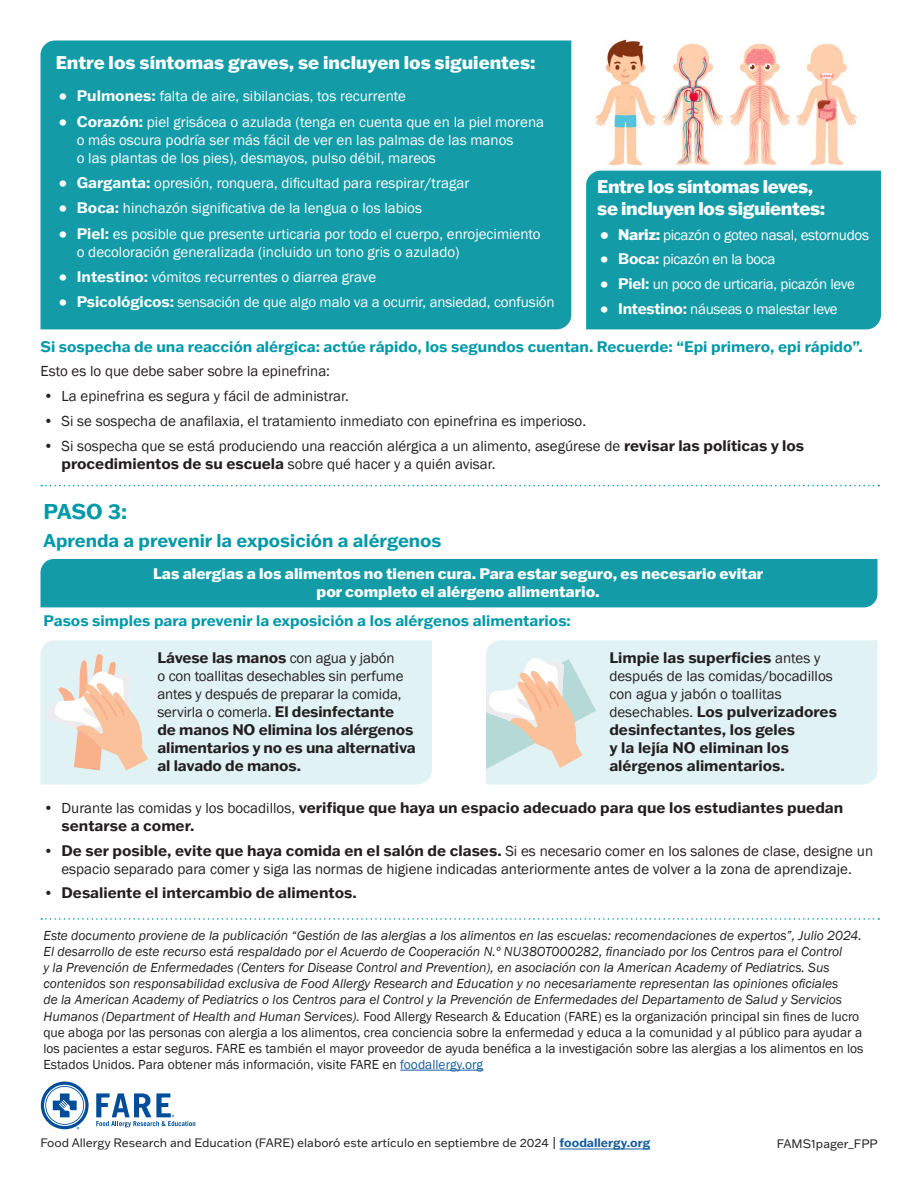
<style>
.page{position:relative;width:918px;height:1188px;background:#fff}
.page>*{position:absolute;margin:0;border:0;box-sizing:border-box;transform-origin:0 0}
.t1{font:700 21px "Franklin Gothic ATF";color:#0099a8}
.t2{font:800 18px "Franklin Gothic ATF";color:#fff}
.t3{font:800 18px/21.6px "Franklin Gothic ATF";letter-spacing:-.02em;color:#fff}
.t4{font:700 18px "Franklin Gothic ATF";color:#0099a8}
.t5{font:15px/18px "Franklin Gothic";color:#fff}
.t6{font:700 15px/18px "Franklin Gothic ATF";color:#231f20}
.t7{font:15px/18px "Franklin Gothic";color:#231f20}
.t8{font:700 15px "Franklin Gothic ATF";color:#0099a8}
.t9{font:15px "Franklin Gothic";letter-spacing:-.02em;color:#fff}
.t10{font:800 15px/18px "Franklin Gothic ATF";color:#fff;text-align:center}
.t11{font:italic 13.5px/16.2px "Franklin Gothic";color:#231f20}
.t12{font:12px "Franklin Gothic ATF";color:#231f20}
.s1{font-family:"Franklin Gothic ATF";font-weight:700}
.s2{font-family:"Franklin Gothic ATF";font-weight:800}
.s3{font-family:"Franklin Gothic";font-weight:400}
.s4{font-style:normal}
.s5{font-style:normal;color:#175d9e}
.s6{font-weight:700;color:#175d9e}
</style>
<div class="page">
<div style="left:40px;top:40px;width:531px;height:289px;background:#139ca7"></div>
<hr style="left:560px;top:1149px;width:90px;height:1px;background:#175d9e">
<hr style="left:400px;top:1070px;width:83px;height:1px;background:#175d9e">
<div style="left:586px;top:171px;width:295px;height:158px;background:#139ca7"></div>
<div style="left:40px;top:640px;width:392px;height:144px;background:#e0f2f4"></div>
<svg style="left:43px;top:654px;width:105px;height:116px"></svg>
<div style="left:486px;top:640px;width:391px;height:144px;background:#e0f2f4"></div>
<svg style="left:486px;top:658px;width:110px;height:124px"></svg>
<svg style="left:41px;top:485px;width:838px;height:1px"></svg>
<svg style="left:41px;top:918px;width:838px;height:2px"></svg>
<img style="left:595px;top:39px;width:262px;height:127px">
<svg style="left:41px;top:1082px;width:48px;height:47px"></svg>
<svg style="left:96px;top:1093px;width:99px;height:34px"></svg>
<div style="left:40px;top:559px;width:838px;height:48px;background:#139ca7"></div>
<p class="t2" style="left:56px;top:51px;width:481px">Entre los síntomas graves, se incluyen los siguientes:</p>
<p class="t5" style="left:59px;top:88px;width:349px"><span class="s1">• Pulmones:</span> falta de aire, sibilancias, tos recurrente</p>
<p class="t5" style="left:77px;top:113px;width:469px;text-indent:-18px"><span class="s1">• Corazón:</span> piel grisácea o azulada (tenga en cuenta que en la piel morena o más oscura podría ser más fácil de ver en las palmas de las manos<br>o las plantas de los pies), desmayos, pulso débil, mareos</p>
<p class="t5" style="left:59px;top:174px;width:412px"><span class="s1">• Garganta:</span> opresión, ronquera, dificultad para respirar/tragar</p>
<p class="t5" style="left:59px;top:200px;width:365px"><span class="s1">• Boca:</span> hinchazón significativa de la lengua o los labios</p>
<p class="t5" style="left:77px;top:225px;width:466px;text-indent:-18px"><span class="s1">• Piel:</span> es posible que presente urticaria por todo el cuerpo, enrojecimiento o decoloración generalizada (incluido un tono gris o azulado)</p>
<p class="t5" style="left:59px;top:268px;width:319px"><span class="s1">• Intestino:</span> vómitos recurrentes o diarrea grave</p>
<p class="t5" style="left:59px;top:294px;width:498px"><span class="s1">• Psicológicos:</span> sensación de que algo malo va a ocurrir, ansiedad, confusión</p>
<p class="t3" style="left:597px;top:175px;width:230px">Entre los síntomas leves, se incluyen los siguientes:</p>
<p class="t9" style="left:600px;top:225px;width:270px"><span class="s2">• Nariz:</span> picazón o goteo nasal, estornudos</p>
<p class="t9" style="left:600px;top:250px;width:177px"><span class="s1">• Boca:</span> picazón en la boca</p>
<p class="t9" style="left:600px;top:275px;width:256px"><span class="s1">• Piel:</span> un poco de urticaria, picazón leve</p>
<p class="t9" style="left:600px;top:300px;width:239px"><span class="s1">• Intestino:</span> náuseas o malestar leve</p>
<p class="t8" style="left:40px;top:336px;width:824px">Si sospecha de una reacción alérgica: actúe rápido, los segundos cuentan. Recuerde: “Epi primero, epi rápido”.</p>
<p class="t7" style="left:40px;top:363px;width:291px">Esto es lo que debe saber sobre la epinefrina:</p>
<p class="t7" style="left:44px;top:387px;width:307px">• La epinefrina es segura y fácil de administrar.</p>
<p class="t7" style="left:44px;top:412px;width:544px">• Si se sospecha de anafilaxia, el tratamiento inmediato con epinefrina es imperioso.</p>
<p class="t7" style="left:62px;top:437px;width:744px;text-indent:-18px">• Si sospecha que se está produciendo una reacción alérgica a un alimento, asegúrese de <span class="s1">revisar las políticas y los procedimientos de su escuela</span> sobre qué hacer y a quién avisar.</p>
<p class="t1" style="left:44px;top:497px;width:85px">PASO 3:</p>
<p class="t4" style="left:44px;top:529px;width:400px">Aprenda a prevenir la exposición a alérgenos</p>
<p class="t10" style="left:153px;top:564px;width:612px">Las alergias a los alimentos no tienen cura. Para estar seguro, es necesario evitar por completo el alérgeno alimentario.</p>
<p class="t8" style="left:44px;top:611px;width:529px">Pasos simples para prevenir la exposición a los alérgenos alimentarios:</p>
<p class="t6" style="left:157px;top:648px;width:260px">Lávese las manos <span class="s3">con agua y jabón<br>o con toallitas desechables sin perfume antes y después de preparar la comida, servirla o comerla.</span> El desinfectante de manos NO elimina los alérgenos alimentarios y no es una alternativa al lavado de manos.</p>
<p class="t6" style="left:609px;top:649px;width:229px">Limpie las superficies <span class="s3">antes y después de las comidas/bocadillos con agua y jabón o toallitas desechables.</span> Los pulverizadores desinfectantes, los geles<br>y la lejía NO eliminan los alérgenos alimentarios.</p>
<p class="t6" style="left:62px;top:798px;width:783px;text-indent:-18px"><span class="s3">• Durante las comidas y los bocadillos,</span> verifique que haya un espacio adecuado para que los estudiantes puedan sentarse a comer.</p>
<p class="t7" style="left:44px;top:842px;width:831px;text-align:center">• <span class="s1">De ser posible, evite que haya comida en el salón de clases.</span> Si es necesario comer en los salones de clase, designe un espacio separado para comer y siga las normas de higiene indicadas anteriormente antes de volver a la zona de aprendizaje.</p>
<p class="t6" style="left:44px;top:884px;width:315px"><span class="s3">•</span> Desaliente el intercambio de alimentos.</p>
<p class="t11" style="left:44px;top:927px;width:821px">Este documento proviene de la publicación “Gestión de las alergias a los alimentos en las escuelas: recomendaciones de expertos”, Julio 2024.<br>El desarrollo de este recurso está respaldado por el Acuerdo de Cooperación N.º NU38OT000282, financiado por los Centros para el Control<br>y la Prevención de Enfermedades (Centers for Disease Control and Prevention), en asociación con la American Academy of Pediatrics. Sus contenidos son responsabilidad exclusiva de Food Allergy Research and Education y no necesariamente representan las opiniones oficiales<br>de la American Academy of Pediatrics o los Centros para el Control y la Prevención de Enfermedades del Departamento de Salud y Servicios Humanos (Department of Health and Human Services). <span class="s4">Food Allergy Research &amp; Education (FARE) es la organización principal sin fines de lucro que aboga por las personas con alergia a los alimentos, crea conciencia sobre la enfermedad y educa a la comunidad y al público para ayudar a los pacientes a estar seguros. FARE es también el mayor proveedor de ayuda benéfica a la investigación sobre las alergias a los alimentos en los Estados Unidos. Para obtener más información, visite FARE en</span> <span class="s5">foodallergy.org</span></p>
<p class="t12" style="left:40px;top:1135px;width:611px">Food Allergy Research and Education (FARE) elaboró este artículo en septiembre de 2024 | <span class="s6">foodallergy.org</span></p>
<p class="t12" style="left:777px;top:1135px;width:103px">FAMS1pager_FPP</p>
</div>
